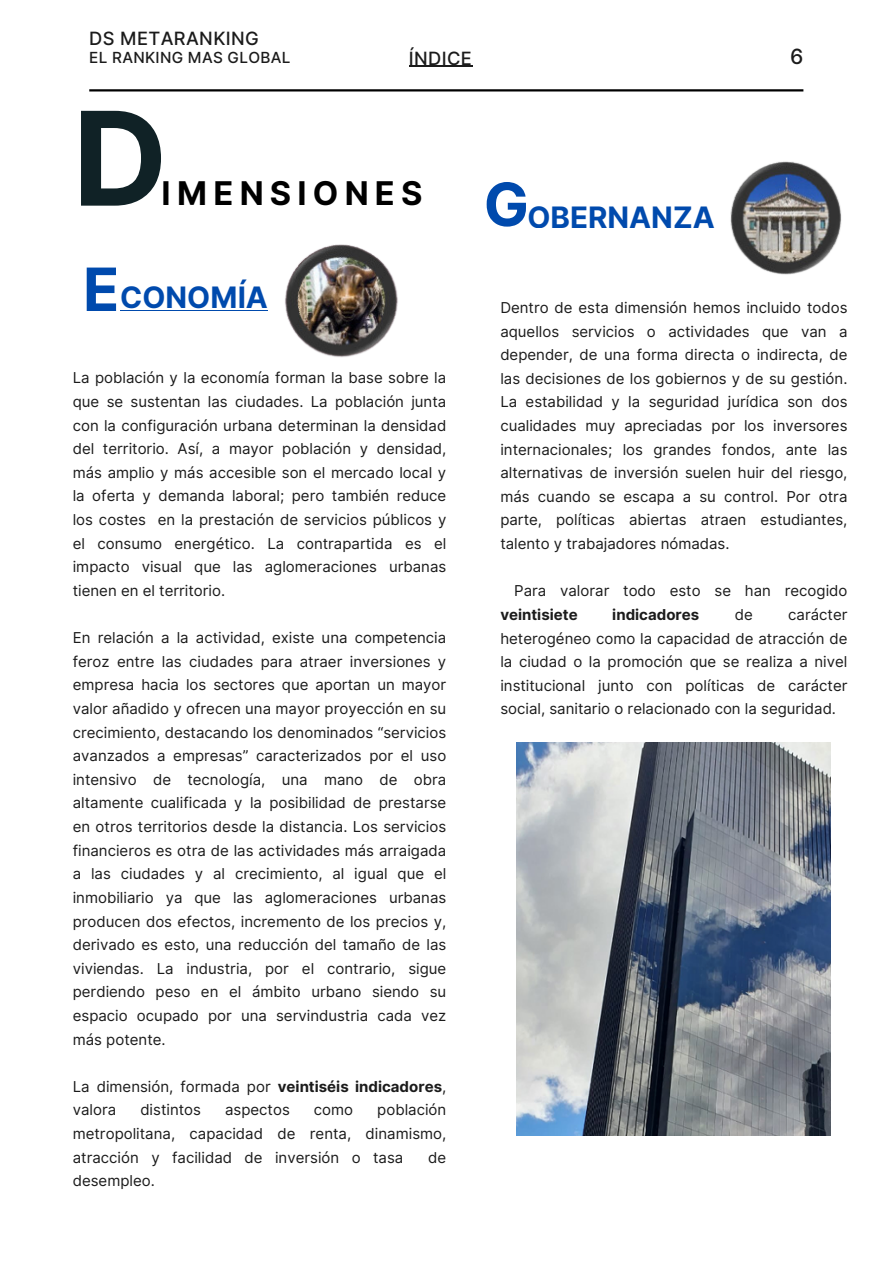
<style>
.page{position:relative;width:893px;height:1264px;background:#fff}
.page>*{position:absolute;margin:0;border:0;box-sizing:border-box;transform-origin:0 0}
.t1{font:700 130.35px "Inter";color:#102226}
.t2{font:700 59.7px "Inter";color:#004aad}
.t3{font:700 32.7px "Inter";letter-spacing:.19em;color:#000}
.t4{font:700 29.55px "Inter";color:#004aad}
.t5{font:500 21px "Inter";color:#1b1b1b}
.t6{font:500 18.3px "Inter";letter-spacing:.02em;color:#1b1b1b}
.t7{font:500 15.3px "Inter";letter-spacing:.02em;color:#1b1b1b}
.t8{font:15px/23.5px "Inter";color:#1b1b1b;text-align:justify}
.t9{font:700 15px "Inter";color:#1b1b1b}
.s1{font-weight:700}
</style>
<div class="page">
<hr style="left:89px;top:89px;width:714px;height:2px;background:#000">
<img style="left:517px;top:743px;width:313px;height:392px">
<img style="left:285px;top:244px;width:113px;height:113px">
<img style="left:730px;top:161px;width:112px;height:114px">
<hr style="left:120px;top:310px;width:148px;height:3px;background:#004aad">
<img style="left:120px;top:311px;width:148px;height:2px">
<hr style="left:409px;top:66px;width:63px;height:1px;background:#1b1b1b">
<p class="t6" style="left:89px;top:27px;width:171px">DS METARANKING</p>
<p class="t7" style="left:89px;top:48px;width:203px">EL RANKING MAS GLOBAL</p>
<p class="t6" style="left:409px;top:47px;width:65px">ÍNDICE</p>
<p class="t5" style="left:790px;top:43px;width:15px">6</p>
<p class="t1" style="left:73px;top:80px;width:96px">D</p>
<p class="t3" style="left:162px;top:174px;width:262px">IMENSIONES</p>
<p class="t2" style="left:83px;top:253px;width:38px">E</p>
<p class="t4" style="left:120px;top:280px;width:149px">CONOMÍA</p>
<p class="t8" style="left:73px;top:366px;width:375px">La población y la economía forman la base sobre la que se sustentan las ciudades. La población junta con la configuración urbana determinan la densidad del territorio. Así, a mayor población y densidad, más amplio y más accesible son el mercado local y la oferta y demanda laboral; pero también reduce los costes en la prestación de servicios públicos y el consumo energético. La contrapartida es el impacto visual que las aglomeraciones urbanas tienen en el territorio.</p>
<p class="t8" style="left:73px;top:626px;width:375px">En relación a la actividad, existe una competencia feroz entre las ciudades para atraer inversiones y empresa hacia los sectores que aportan un mayor valor añadido y ofrecen una mayor proyección en su crecimiento, destacando los denominados “servicios avanzados a empresas” caracterizados por el uso intensivo de tecnología, una mano de obra altamente cualificada y la posibilidad de prestarse en otros territorios desde la distancia. Los servicios financieros es otra de las actividades más arraigada a las ciudades y al crecimiento, al igual que el inmobiliario ya que las aglomeraciones urbanas producen dos efectos, incremento de los precios y, derivado es esto, una reducción del tamaño de las viviendas. La industria, por el contrario, sigue perdiendo peso en el ámbito urbano siendo su espacio ocupado por una servindustria cada vez más potente.</p>
<p class="t8" style="left:73px;top:1074px;width:375px">La dimensión, formada por <span class="s1">veintiséis indicadores</span>, valora</p>
<p class="t8" style="left:73px;top:1098px;width:375px;text-indent:304px">población metropolitana, capacidad de renta, dinamismo, atracción y facilidad de inversión o tasa</p>
<p class="t8" style="left:140px;top:1098px;width:62px">distintos</p>
<p class="t8" style="left:225px;top:1098px;width:66px">aspectos</p>
<p class="t8" style="left:314px;top:1098px;width:41px">como</p>
<p class="t8" style="left:428px;top:1145px;width:20px">de</p>
<p class="t8" style="left:73px;top:1169px;width:84px">desempleo.</p>
<p class="t2" style="left:483px;top:169px;width:47px">G</p>
<p class="t4" style="left:527px;top:200px;width:189px">OBERNANZA</p>
<p class="t8" style="left:500px;top:296px;width:348px">Dentro de esta dimensión hemos incluido todos aquellos servicios o actividades que van a depender, de una forma directa o indirecta, de las decisiones de los gobiernos y de su gestión.<br>La estabilidad y la seguridad jurídica son dos cualidades muy apreciadas por los inversores internacionales; los grandes fondos, ante las alternativas de inversión suelen huir del riesgo, más cuando se escapa a su control. Por otra parte, políticas abiertas atraen estudiantes, talento y trabajadores nómadas.</p>
<p class="t8" style="left:500px;top:579px;width:348px;text-indent:14px">Para valorar todo esto se han recogido <span class="s1">veintisiete</span></p>
<p class="t8" style="left:500px;top:602px;width:348px;text-indent:288px">carácter heterogéneo como la capacidad de atracción de la ciudad o la promoción que se realiza a nivel institucional junto con políticas de carácter social, sanitario o relacionado con la seguridad.</p>
<p class="t9" style="left:612px;top:605px;width:88px">indicadores</p>
<p class="t8" style="left:734px;top:602px;width:20px">de</p>
</div>
